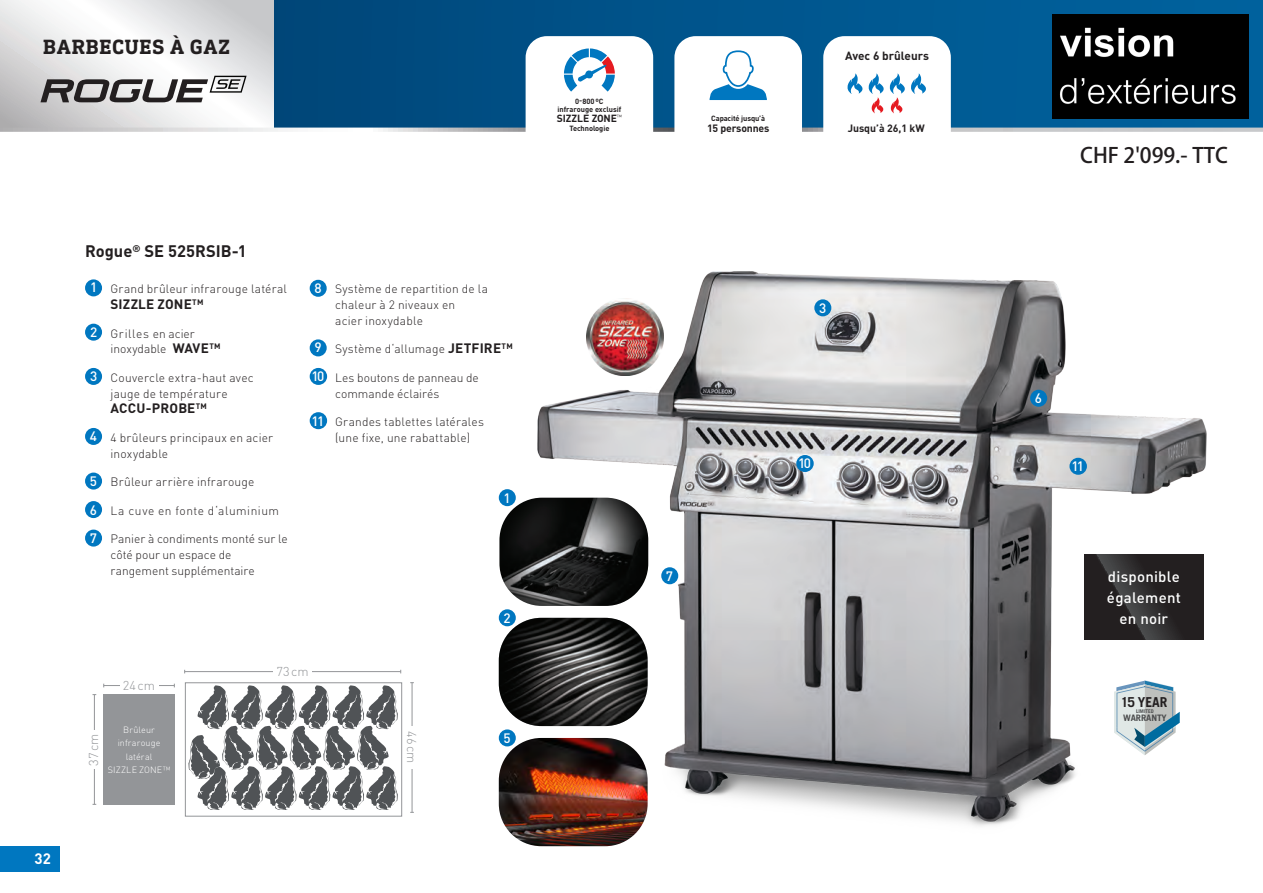
<style>
.page{position:relative;width:1263px;height:893px;background:#fff}
.page>*{position:absolute;margin:0;border:0;box-sizing:border-box;transform-origin:0 0}
.t1{font:700 21px "DIN Next Slab Pro";letter-spacing:.035em;color:#231f20}
.t2{font:700 21px "Adobe Fan Heiti Std";color:#221e1f}
.t3{font:700 16.5px "DINOT";color:#231f20}
.t4{font:500 15px/21px "DINOT";letter-spacing:.015em;color:#fff;text-align:center}
.t5{font:700 15px "DINOT";color:#fff}
.t6{font:700 13.65px "Trade Gothic LT Std";letter-spacing:-.01em;color:#231f20}
.t7{font:700 13.5px "DINOT";letter-spacing:.01em;color:#231f20}
.t8{font:500 13.5px "DINOT";color:#fff}
.t9{font:300 12.75px "DINOT";color:#939598}
.t10{font:300 12px/15.8px "DINOT";letter-spacing:.015em;color:#231f20}
.t11{font:300 12px "DINOT";letter-spacing:.04em;color:#231f20}
.t12{font:700 11.85px "DINOT";color:#231f20}
.t13{font:700 10.5px "DINOT";letter-spacing:-.015em;color:#231f20}
.t14{font:700 10.2px "DINOT";color:#231f20}
.t15{font:300 9px/13.5px "DINOT";letter-spacing:.01em;color:#fff;text-align:center}
.t16{font:700 8.85px "Trade Gothic LT Std";letter-spacing:-.01em;color:#4b4c4d;scale:1.05 1}
.t17{font:700 7.5px/8.4px "DINOT";letter-spacing:-.01em;color:#231f20;text-align:center}
.t18{font:700 5.1px "Trade Gothic LT Std";letter-spacing:-.01em;color:#4b4c4d;scale:1.05 1}
.s1{font-weight:500;font-size:13.5px;color:#fff}
.s2{font-weight:700;font-size:13.5px}
</style>
<div class="page">
<img style="left:538px;top:272px;width:668px;height:554px">
<svg style="left:273px;top:0;width:990px;height:128px;background:#015288"></svg>
<svg style="left:0;top:0;width:273px;height:128px"></svg>
<svg style="left:0;top:128px;width:1263px;height:4px"></svg>
<div style="left:0;top:846px;width:60px;height:26px;background:#0077c0"></div>
<svg style="left:40px;top:76px;width:207px;height:26px"></svg>
<div style="left:823px;top:36px;width:128px;height:123px;background:#fff;border-radius:21px"></div>
<div style="left:526px;top:36px;width:127px;height:123px;background:#fff;border-radius:21px"></div>
<div style="left:674px;top:36px;width:128px;height:123px;background:#fff;border-radius:21px"></div>
<svg style="left:564px;top:48px;width:51px;height:44px"></svg>
<svg style="left:709px;top:50px;width:58px;height:51px"></svg>
<img style="left:587px;top:299px;width:76px;height:76px">
<svg style="left:1114px;top:681px;width:66px;height:74px"></svg>
<div style="left:1069px;top:458px;width:18px;height:17px;background:#0077c0;border-radius:50%"></div>
<div style="left:814px;top:299px;width:17px;height:17px;background:#0077c0;border-radius:50%"></div>
<div style="left:1030px;top:390px;width:17px;height:17px;background:#0077c0;border-radius:50%"></div>
<div style="left:796px;top:455px;width:18px;height:17px;background:#0077c0;border-radius:50%"></div>
<div style="left:85px;top:279px;width:17px;height:17px;background:#0077c0;border-radius:50%"></div>
<div style="left:85px;top:324px;width:17px;height:17px;background:#0077c0;border-radius:50%"></div>
<div style="left:85px;top:368px;width:17px;height:17px;background:#0077c0;border-radius:50%"></div>
<div style="left:85px;top:428px;width:17px;height:17px;background:#0077c0;border-radius:50%"></div>
<div style="left:85px;top:473px;width:17px;height:17px;background:#0077c0;border-radius:50%"></div>
<div style="left:85px;top:501px;width:17px;height:17px;background:#0077c0;border-radius:50%"></div>
<div style="left:85px;top:530px;width:17px;height:17px;background:#0077c0;border-radius:50%"></div>
<div style="left:310px;top:280px;width:17px;height:17px;background:#0077c0;border-radius:50%"></div>
<div style="left:310px;top:339px;width:17px;height:17px;background:#0077c0;border-radius:50%"></div>
<div style="left:310px;top:368px;width:17px;height:17px;background:#0077c0;border-radius:50%"></div>
<div style="left:310px;top:412px;width:17px;height:17px;background:#0077c0;border-radius:50%"></div>
<div style="left:499px;top:609px;width:17px;height:17px;background:#0077c0;border-radius:50%"></div>
<div style="left:499px;top:729px;width:17px;height:17px;background:#0077c0;border-radius:50%"></div>
<img style="left:499px;top:618px;width:149px;height:108px">
<div style="left:499px;top:489px;width:17px;height:17px;background:#0077c0;border-radius:50%"></div>
<img style="left:499px;top:498px;width:149px;height:108px">
<img style="left:499px;top:738px;width:149px;height:108px">
<div style="left:661px;top:567px;width:17px;height:17px;background:#0077c0;border-radius:50%"></div>
<div style="left:185px;top:682px;width:217px;height:134px;border:1px solid #939598"></div>
<hr style="left:185px;top:671px;width:216px;height:1px;background:#939598">
<div style="left:274px;top:663px;width:38px;height:17px;background:#fff"></div>
<hr style="left:412px;top:683px;width:1px;height:129px;background:#939598">
<div style="left:404px;top:726px;width:16px;height:43px;background:#fff"></div>
<svg style="left:188px;top:685px;width:210px;height:125px"></svg>
<hr style="left:104px;top:685px;width:70px;height:1px;background:#939598">
<div style="left:120px;top:676px;width:38px;height:19px;background:#fff"></div>
<hr style="left:94px;top:695px;width:1px;height:109px;background:#939598">
<div style="left:84px;top:730px;width:18px;height:39px;background:#fff"></div>
<div style="left:103px;top:694px;width:72px;height:111px;background:#939598"></div>
<svg style="left:1084px;top:554px;width:119px;height:85px;background:#2a2728"></svg>
<svg style="left:847px;top:73px;width:58px;height:40px"></svg>
<svg style="left:911px;top:73px;width:15px;height:21px"></svg>
<img style="left:1053px;top:15px;width:195px;height:103px">
<h1 class="t1" style="left:43px;top:35px;width:188px">BARBECUES À GAZ</h1>
<p class="t17" style="left:557px;top:96px;width:66px">0-800ºC infrarouge exclusif</p>
<p class="t14" style="left:557px;top:111px;width:67px">SIZZLE ZONE<sup>™</sup></p>
<p class="t17" style="left:569px;top:123px;width:42px">Technologie</p>
<p class="t5" style="left:35px;top:847px;width:18px">32</p>
<h2 class="t3" style="left:85px;top:238px;width:163px">Rogue<sup>®</sup> SE 525RSIB-1</h2>
<p class="t10" style="left:90px;top:280px;width:198px"><span class="s1">1</span> Grand brûleur infrarouge latéral</p>
<p class="t7" style="left:111px;top:294px;width:94px">SIZZLE ZONE<sup>TM</sup></p>
<p class="t10" style="left:111px;top:324px;width:111px;text-indent:-20px"><span class="s1">2</span> Grilles en acier inoxydable <span class="s2">WAVE</span><sup>TM</sup></p>
<p class="t10" style="left:90px;top:369px;width:165px;text-align:center"><span class="s1">3</span> Couvercle extra-haut avec jauge de température</p>
<p class="t7" style="left:111px;top:398px;width:98px">ACCU-PROBE<sup>TM</sup></p>
<p class="t10" style="left:111px;top:429px;width:164px;text-indent:-21px"><span class="s1">4</span> 4 brûleurs principaux en acier inoxydable</p>
<p class="t10" style="left:90px;top:473px;width:166px"><span class="s1">5</span> Brûleur arrière infrarouge</p>
<p class="t11" style="left:90px;top:501px;width:191px"><span class="s1">6</span> La cuve en fonte d‘aluminium</p>
<p class="t10" style="left:111px;top:530px;width:179px;text-indent:-21px"><span class="s1">7</span> Panier à condiments monté sur le côté pour un espace de rangement supplémentaire</p>
<p class="t10" style="left:335px;top:280px;width:154px;text-indent:-21px"><span class="s1">8</span> Système de repartition de la chaleur à 2 niveaux en<br>acier inoxydable</p>
<p class="t10" style="left:314px;top:340px;width:200px"><span class="s1">9</span> Système d‘allumage <span class="s2">JETFIRE</span><sup>TM</sup></p>
<p class="t10" style="left:335px;top:369px;width:145px;text-indent:-24px"><span class="s1">10</span> Les boutons de panneau de commande éclairés</p>
<p class="t10" style="left:335px;top:413px;width:150px;text-indent:-24px"><span class="s1">11</span> Grandes tablettes latérales (une fixe, une rabattable)</p>
<p class="t8" style="left:503px;top:487px;width:9px">1</p>
<p class="t8" style="left:503px;top:608px;width:9px">2</p>
<p class="t9" style="left:123px;top:676px;width:34px">24cm</p>
<p class="t9" style="left:84px;top:766px;width:34px;rotate:-90deg">37cm</p>
<p class="t15" style="left:108px;top:722px;width:64px">Brûleur infrarouge latéral<br>SIZZLE ZONE™</p>
<p class="t9" style="left:277px;top:662px;width:34px">73cm</p>
<p class="t9" style="left:421px;top:731px;width:34px;rotate:90deg">46cm</p>
<p class="t8" style="left:503px;top:728px;width:9px">5</p>
<p class="t17" style="left:711px;top:114px;width:55px">Capacité jusqu’à</p>
<p class="t13" style="left:707px;top:120px;width:64px">15 personnes</p>
<p class="t12" style="left:845px;top:46px;width:85px">Avec 6 brûleurs</p>
<p class="t13" style="left:848px;top:120px;width:79px">Jusqu’à 26,1 kW</p>
<p class="t8" style="left:666px;top:566px;width:9px">7</p>
<p class="t8" style="left:819px;top:298px;width:9px">3</p>
<p class="t8" style="left:798px;top:453px;width:14px">10</p>
<h1 class="t2" style="left:1080px;top:142px;width:149px">CHF 2'099.- TTC</h1>
<p class="t8" style="left:1035px;top:388px;width:9px">6</p>
<p class="t8" style="left:1071px;top:456px;width:14px">11</p>
<p class="t4" style="left:1107px;top:564px;width:75px">disponible également en noir</p>
<p class="t6" style="left:1121px;top:693px;width:48px">15 YEAR</p>
<p class="t18" style="left:1136px;top:708px;width:18px">LIMITED</p>
<p class="t16" style="left:1123px;top:712px;width:43px">WARRANTY</p>
</div>
